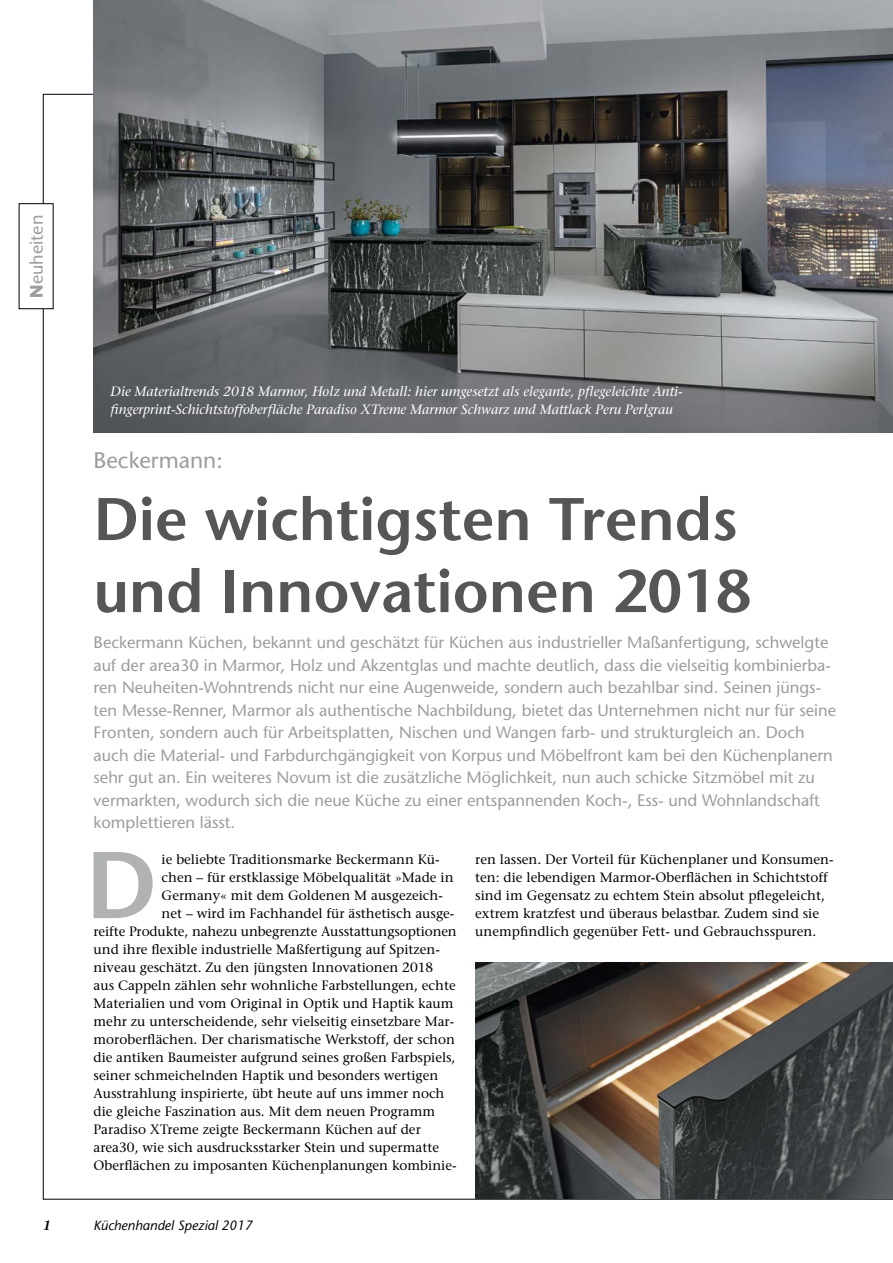
<style>
.page{position:relative;width:893px;height:1263px;background:#fff}
.page>*{position:absolute;margin:0;border:0;box-sizing:border-box;transform-origin:0 0}
.t1{font:600 94.5px "Stone Sans Std";color:#b1b2b3}
.t2{font:600 60px/72px "Stone Sans Std";color:#565656}
.t3{font:500 22.5px "Stone Sans Std";color:#9c9d9d}
.t4{font:500 18px "Stone Sans Std";color:#9c9d9d}
.t5{font:500 16.5px/22.5px "Stone Sans Std";color:#9c9d9d}
.t6{font:500 13.5px/18px "Stone Serif Std";color:#000}
.t7{font:italic 500 13.5px/18px "Stone Serif Std";color:#fff}
.t8{font:italic 500 13.5px "Stone Sans Std";color:#000}
.t9{font:italic 600 13.5px "Stone Serif Std";color:#000}
.s1{font-weight:700}
</style>
<div class="page">
<img style="left:94px;top:0;width:799px;height:432px">
<img style="left:475px;top:963px;width:418px;height:236px">
<h3 class="t4" style="left:26px;top:297px;width:84px;rotate:-90deg"><span class="s1">N</span>euheiten</h3>
<p class="t7" style="left:111px;top:382px;width:574px">Die Materialtrends 2018 Marmor, Holz und Metall: hier umgesetzt als elegante, pflegeleichte Anti&shy;fingerprint-Schichtstoffoberfläche Paradiso XTreme Marmor Schwarz und Mattlack Peru Perlgrau</p>
<h3 class="t3" style="left:94px;top:447px;width:131px">Beckermann:</h3>
<h2 class="t2" style="left:94px;top:483px;width:659px">Die wichtigsten Trends und Innovationen 2018</h2>
<p class="t5" style="left:94px;top:631px;width:744px">Beckermann Küchen, bekannt und geschätzt für Küchen aus industrieller Maßanfertigung, schwelgte auf der area30 in Marmor, Holz und Akzentglas und machte deutlich, dass die vielseitig kombinierba&shy;ren Neuheiten-Wohntrends nicht nur eine Augenweide, sondern auch bezahlbar sind. Seinen jüngs&shy;ten Messe-Renner, Marmor als authentische Nachbildung, bietet das Unternehmen nicht nur für seine Fronten, sondern auch für Arbeitsplatten, Nischen und Wangen farb- und strukturgleich an. Doch auch die Material- und Farbdurchgängigkeit von Korpus und Möbelfront kam bei den Küchenplanern sehr gut an. Ein weiteres Novum ist die zusätzliche Möglichkeit, nun auch schicke Sitzmöbel mit zu vermarkten, wodurch sich die neue Küche zu einer entspannenden Koch-, Ess- und Wohnlandschaft komplettieren lässt.</p>
<h1 class="t1" style="left:86px;top:828px;width:73px">D</h1>
<p class="t6" style="left:162px;top:850px;width:280px">ie beliebte Traditionsmarke Beckermann Kü-</p>
<p class="t6" style="left:475px;top:850px;width:360px">ren lassen. Der Vorteil für Küchenplaner und Konsumen&shy;ten: die lebendigen Marmor-Oberflächen in Schichtstoff sind im Gegensatz zu echtem Stein absolut pflegeleicht, extrem kratzfest und überaus belastbar. Zudem sind sie unempfindlich gegenüber Fett- und Gebrauchsspuren.</p>
<p class="t6" style="left:162px;top:868px;width:293px">chen – für erstklassige Möbelqualität »Made in</p>
<p class="t6" style="left:162px;top:886px;width:283px">Germany« mit dem Goldenen M ausgezeich-</p>
<p class="t6" style="left:162px;top:904px;width:294px">net – wird im Fachhandel für ästhetisch ausge-</p>
<p class="t6" style="left:94px;top:922px;width:365px">reifte Produkte, nahezu unbegrenzte Ausstattungsoptionen</p>
<p class="t6" style="left:94px;top:940px;width:348px">und ihre flexible industrielle Maßfertigung auf Spitzen-</p>
<p class="t6" style="left:94px;top:958px;width:341px">niveau geschätzt. Zu den jüngsten Innovationen 2018</p>
<p class="t6" style="left:94px;top:976px;width:364px">aus Cappeln zählen sehr wohnliche Farbstellungen, echte</p>
<p class="t6" style="left:94px;top:994px;width:362px">Materialien und vom Original in Optik und Haptik kaum</p>
<p class="t6" style="left:94px;top:1012px;width:362px">mehr zu unterscheidende, sehr vielseitig einsetzbare Mar-</p>
<p class="t6" style="left:94px;top:1030px;width:363px">moroberflächen. Der charismatische Werkstoff, der schon</p>
<p class="t6" style="left:94px;top:1048px;width:363px">die antiken Baumeister aufgrund seines großen Farbspiels,</p>
<p class="t6" style="left:94px;top:1066px;width:346px">seiner schmeichelnden Haptik und besonders wertigen</p>
<p class="t6" style="left:94px;top:1084px;width:352px">Ausstrahlung inspirierte, übt heute auf uns immer noch</p>
<p class="t6" style="left:94px;top:1102px;width:343px">die gleiche Faszination aus. Mit dem neuen Programm</p>
<p class="t6" style="left:94px;top:1120px;width:329px">Paradiso XTreme zeigte Beckermann Küchen auf der</p>
<p class="t6" style="left:94px;top:1138px;width:347px">area30, wie sich ausdrucksstarker Stein und supermatte</p>
<p class="t6" style="left:94px;top:1156px;width:365px">Oberflächen zu imposanten Küchenplanungen kombinie-</p>
<p class="t9" style="left:43px;top:1218px;width:10px">1</p>
<p class="t8" style="left:94px;top:1218px;width:160px">Küchenhandel Spezial 2017</p>
</div>
